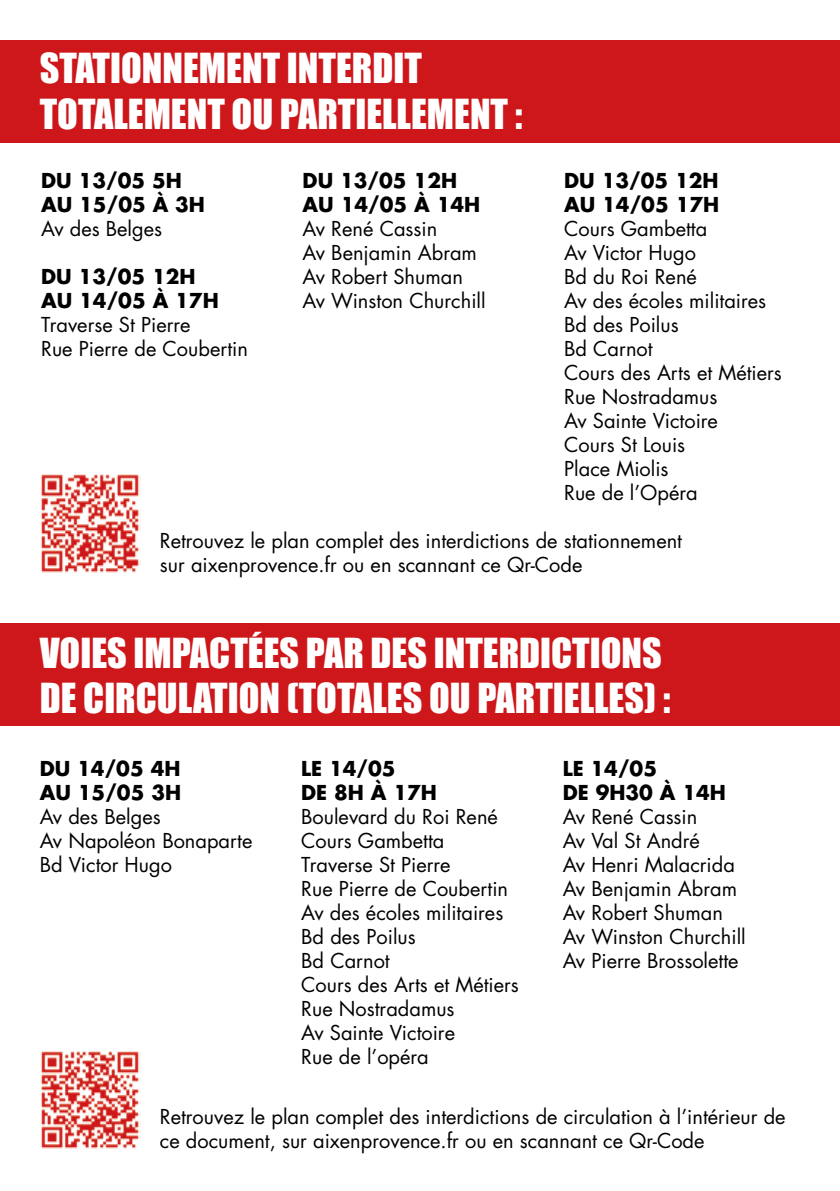
<style>
.page{position:relative;width:840px;height:1191px;background:#fff}
.page>*{position:absolute;margin:0;border:0;box-sizing:border-box;transform-origin:0 0}
.t1{font:38px/45.6px "Impact";color:#fff}
.t2{font:20px/24px "Futura";color:#000}
.t3{font:700 20px/24px "Futura";color:#000}
</style>
<div class="page">
<div style="left:0;top:40px;width:839px;height:102px;background:#cd171a"></div>
<div style="left:0;top:623px;width:839px;height:103px;background:#cd171a"></div>
<img style="left:41px;top:474px;width:99px;height:99px">
<img style="left:41px;top:1051px;width:99px;height:98px">
<h1 class="t1" style="left:40px;top:45px;width:484px">STATIONNEMENT INTERDIT<br>TOTALEMENT OU PARTIELLEMENT :</h1>
<p class="t3" style="left:41px;top:168px;width:165px">DU 13/05 5H<br>AU 15/05 À 3H</p>
<p class="t2" style="left:41px;top:217px;width:122px">Av des Belges</p>
<p class="t3" style="left:41px;top:264px;width:179px">DU 13/05 12H<br>AU 14/05 À 17H</p>
<p class="t2" style="left:41px;top:313px;width:208px">Traverse St Pierre<br>Rue Pierre de Coubertin</p>
<p class="t3" style="left:302px;top:168px;width:179px">DU 13/05 12H<br>AU 14/05 À 14H</p>
<p class="t2" style="left:302px;top:217px;width:184px">Av René Cassin<br>Av Benjamin Abram<br>Av Robert Shuman<br>Av Winston Churchill</p>
<p class="t3" style="left:564px;top:168px;width:156px">DU 13/05 12H<br>AU 14/05 17H</p>
<p class="t2" style="left:564px;top:217px;width:219px">Cours Gambetta<br>Av Victor Hugo<br>Bd du Roi René<br>Av des écoles militaires<br>Bd des Poilus<br>Bd Carnot<br>Cours des Arts et Métiers<br>Rue Nostradamus<br>Av Sainte Victoire<br>Cours St Louis<br>Place Miolis<br>Rue de l’Opéra</p>
<p class="t2" style="left:160px;top:529px;width:523px">Retrouvez le plan complet des interdictions de stationnement sur aixenprovence.fr ou en scannant ce Qr-Code</p>
<h1 class="t1" style="left:40px;top:629px;width:631px">VOIES IMPACTÉES PAR DES INTERDICTIONS<br>DE CIRCULATION (TOTALES OU PARTIELLES) :</h1>
<p class="t3" style="left:40px;top:756px;width:143px">DU 14/05 4H<br>AU 15/05 3H</p>
<p class="t2" style="left:40px;top:805px;width:214px">Av des Belges<br>Av Napoléon Bonaparte<br>Bd Victor Hugo</p>
<p class="t3" style="left:301px;top:756px;width:137px">LE 14/05<br>DE 8H À 17H</p>
<p class="t2" style="left:301px;top:805px;width:219px">Boulevard du Roi René<br>Cours Gambetta<br>Traverse St Pierre<br>Rue Pierre de Coubertin<br>Av des écoles militaires<br>Bd des Poilus<br>Bd Carnot<br>Cours des Arts et Métiers<br>Rue Nostradamus<br>Av Sainte Victoire<br>Rue de l’opéra</p>
<p class="t3" style="left:562px;top:756px;width:164px">LE 14/05<br>DE 9H30 À 14H</p>
<p class="t2" style="left:562px;top:805px;width:184px">Av René Cassin<br>Av Val St André<br>Av Henri Malacrida<br>Av Benjamin Abram<br>Av Robert Shuman<br>Av Winston Churchill<br>Av Pierre Brossolette</p>
<p class="t2" style="left:160px;top:1105px;width:627px">Retrouvez le plan complet des interdictions de circulation à l’intérieur de ce document, sur aixenprovence.fr ou en scannant ce Qr-Code</p>
</div>
